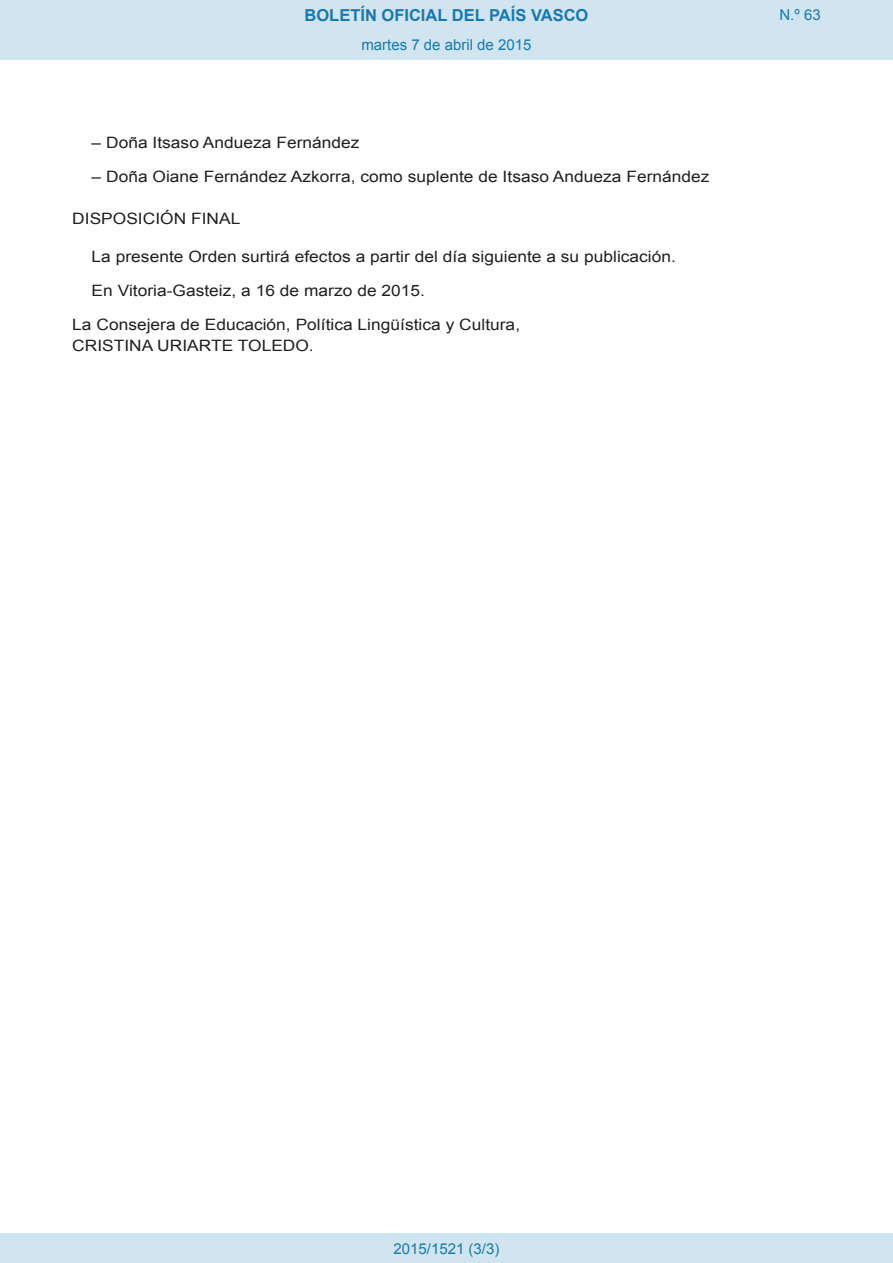
<style>
.page{position:relative;width:893px;height:1263px;background:#fff}
.page>*{position:absolute;margin:0;border:0;box-sizing:border-box;transform-origin:0 0}
.t1{font:700 16.5px "Arial";color:#1879ad}
.BOPVDetalle{font:15.6px "Arial";color:#231f20;scale:1.11 1}
.BOPVFirmaPuesto{font:15.6px "Arial";color:#231f20;scale:1.11 1}
.BOPVFirmaLugFec{font:15.6px "Arial";color:#231f20;scale:1.11 1}
.BOPVFirmaNombre{font:15.6px "Arial";color:#231f20;scale:1.11 1}
.BOPVDisposicion{font:15.6px "Arial";color:#231f20;scale:1.11 1}
.Paginacion_Centro{font:15px "Arial";color:#1879ad}
</style>
<div class="page">
<div style="left:0;top:0;width:893px;height:60px;background:#d0e5f0"></div>
<div style="left:0;top:1233px;width:893px;height:30px;background:#d0e5f0"></div>
<p class="t1" style="left:305px;top:4px;width:285px">BOLETÍN OFICIAL DEL PAÍS VASCO</p>
<p class="Paginacion_Centro" style="left:361px;top:35px;width:172px">martes 7 de abril de 2015</p>
<p class="BOPVDetalle" style="left:92px;top:132px;width:243px">– Doña Itsaso Andueza Fernández</p>
<p class="BOPVDetalle" style="left:92px;top:166px;width:558px">– Doña Oiane Fernández Azkorra, como suplente de Itsaso Andueza Fernández</p>
<p class="BOPVDisposicion" style="left:72px;top:208px;width:153px">DISPOSICIÓN FINAL</p>
<p class="BOPVDetalle" style="left:92px;top:246px;width:528px">La presente Orden surtirá efectos a partir del día siguiente a su publicación.</p>
<p class="BOPVFirmaLugFec" style="left:92px;top:280px;width:302px">En Vitoria-Gasteiz, a 16 de marzo de 2015.</p>
<p class="BOPVFirmaPuesto" style="left:72px;top:314px;width:405px">La Consejera de Educación, Política Lingüística y Cultura,</p>
<p class="BOPVFirmaNombre" style="left:72px;top:335px;width:219px">CRISTINA URIARTE TOLEDO.</p>
<p class="Paginacion_Centro" style="left:779px;top:5px;width:43px">N.º 63</p>
<p class="Paginacion_Centro" style="left:393px;top:1238px;width:107px">2015/1521 (3/3)</p>
</div>
